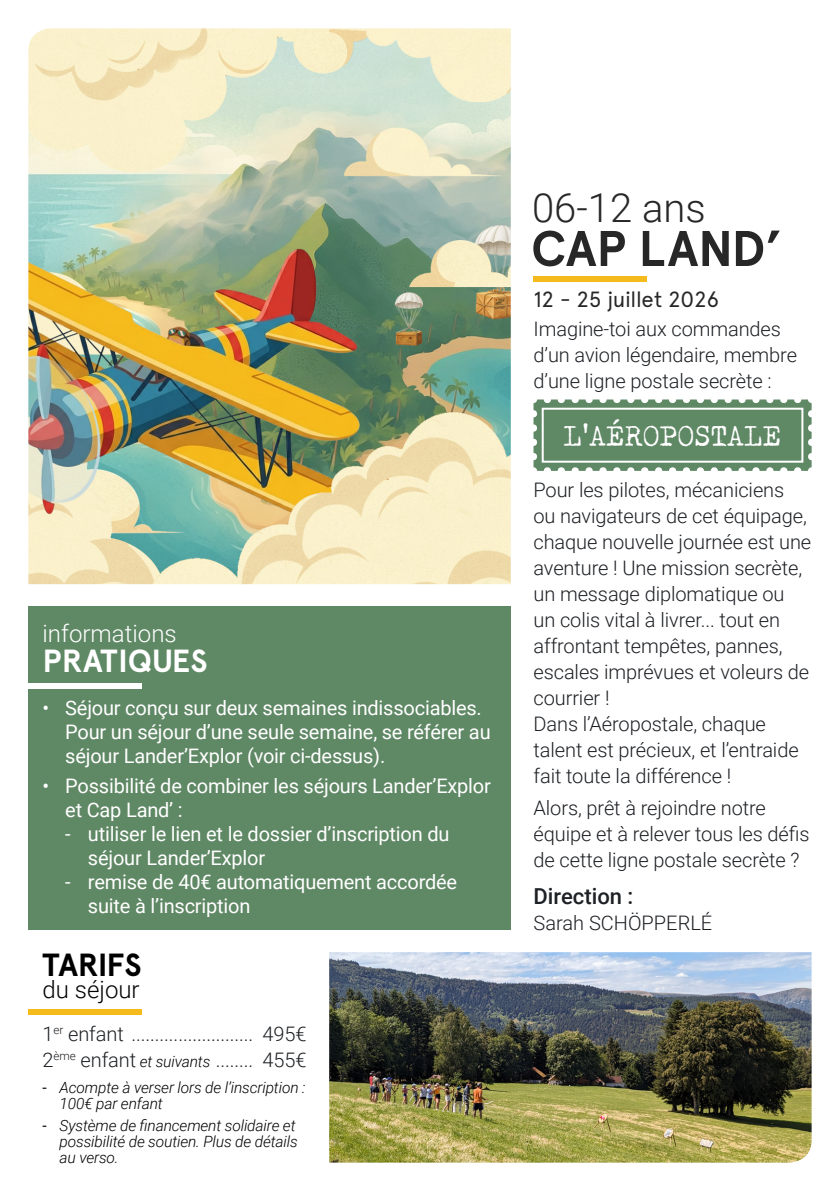
<style>
.page{position:relative;width:840px;height:1191px;background:#fff}
.page>*{position:absolute;margin:0;border:0;box-sizing:border-box;transform-origin:0 0}
.t1{font:700 50px "Apercu";letter-spacing:-.01em;color:#272728}
.t2{font:300 40px "Roboto";color:#272728}
.t3{font:32px "Tox Typewriter";color:#fff}
.t4{font:700 32px "Apercu";color:#fff}
.t5{font:700 32px "Apercu";letter-spacing:-.03em;color:#000}
.t6{font:300 24px "Roboto";color:#fff}
.t7{font:300 24px "Roboto";color:#000}
.t8{font:22px "Apercu";letter-spacing:-.01em;color:#272728}
.t9{font:500 22px "Roboto";color:#1d2024}
.t10{font:300 20px/26px "Roboto";letter-spacing:-.005em;color:#1d2024}
.t11{font:20px/24px "Roboto";letter-spacing:-.01em;color:#fff}
.t12{font:italic 300 15.6px/16px "Roboto";letter-spacing:-.01em;color:#000001}
.s1{font-style:italic;font-size:15.6px;color:#000001}
.s2{font-weight:400;font-style:normal}
</style>
<div class="page">
<img style="left:28px;top:28px;width:482px;height:556px">
<div style="left:533px;top:276px;width:113px;height:5px;background:#f5bb1c"></div>
<img style="left:329px;top:952px;width:482px;height:210px">
<div style="left:28px;top:607px;width:482px;height:323px;background:#5f8865"></div>
<div style="left:23px;top:683px;width:119px;height:6px;background:#fff"></div>
<div style="left:28px;top:1009px;width:114px;height:5px;background:#f5bb1c"></div>
<svg style="left:533px;top:399px;width:278px;height:72px;background:#6a906f"></svg>
<div style="left:541px;top:408px;width:262px;height:55px;border:2px solid #fff"></div>
<p class="t6" style="left:43px;top:616px;width:135px">informations</p>
<p class="t4" style="left:43px;top:641px;width:166px">PRATIQUES</p>
<p class="t11" style="left:65px;top:695px;width:426px;text-indent:-23px">• Séjour conçu sur deux semaines indissociables.<br>Pour un séjour d’une seule semaine, se référer au séjour Lander’Explor (voir ci-dessus).</p>
<p class="t11" style="left:65px;top:773px;width:427px;text-indent:-23px">• Possibilité de combiner les séjours Lander’Explor et Cap Land’ :</p>
<p class="t11" style="left:88px;top:821px;width:363px;text-indent:-23px">- utiliser le lien et le dossier d’inscription du séjour Lander’Explor</p>
<p class="t11" style="left:88px;top:869px;width:370px;text-indent:-23px">- remise de 40€ automatiquement accordée suite à l’inscription</p>
<p class="t5" style="left:43px;top:945px;width:101px">TARIFS</p>
<p class="t7" style="left:43px;top:972px;width:99px">du séjour</p>
<p class="t10" style="left:43px;top:1020px;width:265px">1<sup>er</sup> enfant .......................... 495€</p>
<p class="t10" style="left:43px;top:1046px;width:265px">2<sup>ème</sup> enfant <span class="s1">et suivants</span> ........ 455€</p>
<p class="t12" style="left:60px;top:1078px;width:247px;text-indent:-17px"><span class="s2">-</span> Acompte à verser lors de l’inscription :<br>100€ par enfant</p>
<p class="t12" style="left:60px;top:1116px;width:239px;text-indent:-17px"><span class="s2">-</span> Système de financement solidaire et possibilité de soutien. Plus de détails au verso.</p>
<p class="t2" style="left:531px;top:180px;width:175px">06-12 ans</p>
<p class="t1" style="left:530px;top:218px;width:253px">CAP LAND’</p>
<p class="t8" style="left:533px;top:286px;width:187px">12 - 25 juillet 2026</p>
<p class="t10" style="left:533px;top:315px;width:265px">Imagine-toi aux commandes d’un avion légendaire, membre d’une ligne postale secrète :</p>
<p class="t3" style="left:563px;top:419px;width:220px">L'AÉROPOSTALE</p>
<p class="t10" style="left:533px;top:476px;width:279px">Pour les pilotes, mécaniciens ou navigateurs de cet équipage, chaque nouvelle journée est une aventure ! Une mission secrète, un message diplomatique ou un colis vital à livrer... tout en affrontant tempêtes, pannes, escales imprévues et voleurs de courrier !<br>Dans l’Aéropostale, chaque talent est précieux, et l’entraide fait toute la différence !</p>
<p class="t10" style="left:533px;top:794px;width:277px">Alors, prêt à rejoindre notre équipe et à relever tous les défis de cette ligne postale secrète ?</p>
<p class="t9" style="left:533px;top:881px;width:101px">Direction :</p>
<p class="t10" style="left:533px;top:909px;width:180px">Sarah SCHÖPPERLÉ</p>
</div>
